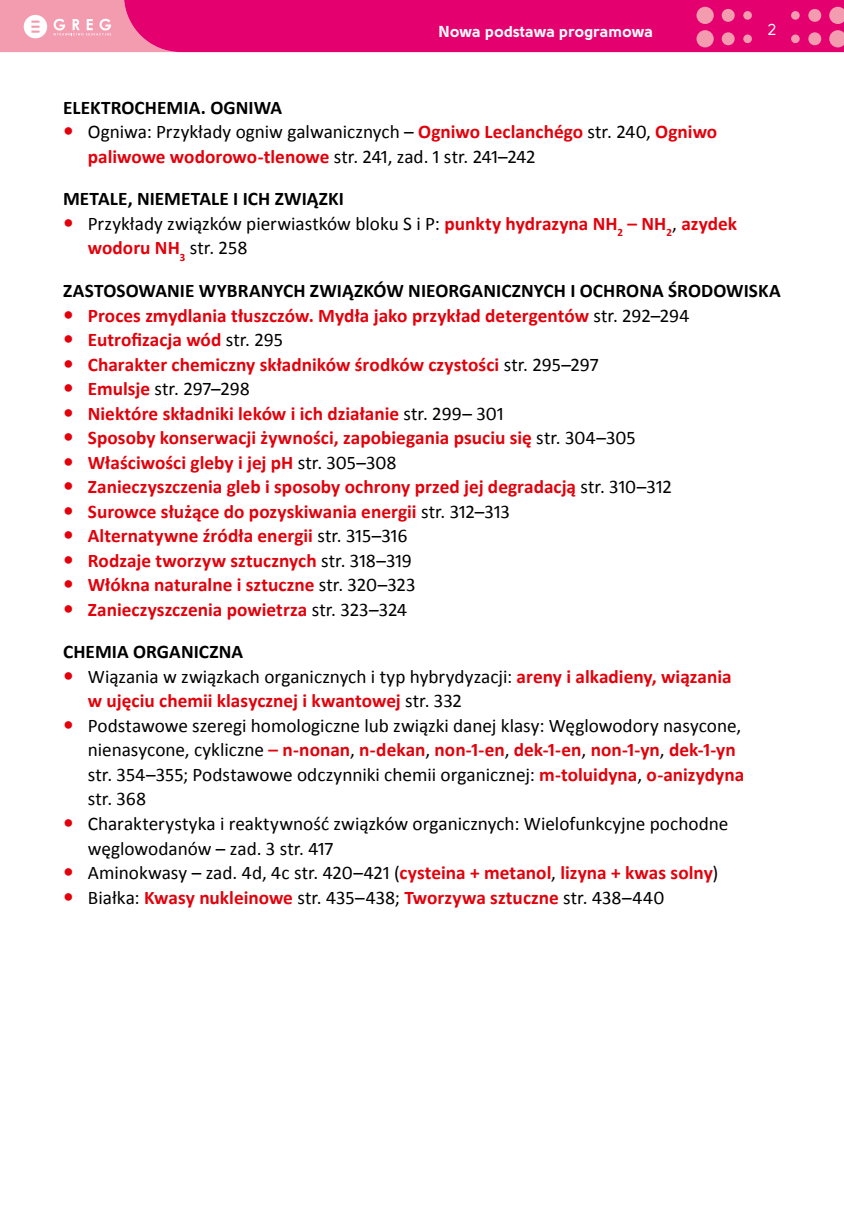
<style>
.page{position:relative;width:844px;height:1216px;background:#fff}
.page>*{position:absolute;margin:0;border:0;box-sizing:border-box;transform-origin:0 0}
.t1{font:19.25px/24.5px "Calibri";color:#000}
.t2{font:700 19.25px/24.5px "Calibri";color:#e3000b}
.t3{font:15.75px "Solomon Sans Bold";color:#fff}
.t4{font:15.75px "Solomon Sans Normal";color:#fff}
.s1{font-weight:700}
.s2{font-weight:700;color:#e3000b}
.s3{color:#000}
.s4{font-weight:400;color:#000}
</style>
<div class="page">
<svg style="left:0;top:0;width:843px;height:52px;background:#e7207d"></svg>
<p class="t3" style="left:438px;top:22px;width:216px">Nowa podstawa programowa</p>
<p class="t4" style="left:767px;top:21px;width:10px">2</p>
<p class="t1" style="left:88px;top:95px;width:630px;text-indent:-25px"><span class="s1">ELEKTROCHEMIA. OGNIWA<br></span>Ogniwa: Przykłady ogniw galwanicznych – <span class="s2">Ogniwo Leclanchégo</span> str. 240, <span class="s2">Ogniwo paliwowe wodorowo‑tlenowe</span> str. 241, zad. 1 str. 241–242</p>
<p class="t1" style="left:88px;top:187px;width:650px;text-indent:-25px"><span class="s1">METALE, NIEMETALE I ICH ZWIĄZKI<br></span>Przykłady związków pierwiastków bloku S i P: <span class="s2">punkty hydrazyna NH</span><sub>2</sub> <span class="s2">– NH</span><sub>2</sub>, <span class="s2">azydek wodoru NH</span><sub>3</sub> str. 258</p>
<p class="t2" style="left:88px;top:278px;width:694px;text-indent:-25px"><span class="s3">ZASTOSOWANIE WYBRANYCH ZWIĄZKÓW NIEORGANICZNYCH I OCHRONA ŚRODOWISKA </span>Proces zmydlania tłuszczów. Mydła jako przykład detergentów <span class="s4">str. 292–294<br></span>Eutrofizacja wód <span class="s4">str. 295<br></span>Charakter chemiczny składników środków czystości <span class="s4">str. 295–297<br></span>Emulsje <span class="s4">str. 297–298<br></span>Niektóre składniki leków i ich działanie <span class="s4">str. 299– 301<br></span>Sposoby konserwacji żywności, zapobiegania psuciu się <span class="s4">str. 304–305<br></span>Właściwości gleby i jej pH <span class="s4">str. 305–308<br></span>Zanieczyszczenia gleb i sposoby ochrony przed jej degradacją <span class="s4">str. 310–312<br></span>Surowce służące do pozyskiwania energii <span class="s4">str. 312–313<br></span>Alternatywne źródła energii <span class="s4">str. 315–316<br></span>Rodzaje tworzyw sztucznych <span class="s4">str. 318–319<br></span>Włókna naturalne i sztuczne <span class="s4">str. 320–323<br></span>Zanieczyszczenia powietrza <span class="s4">str. 323–324</span></p>
<p class="t1" style="left:88px;top:639px;width:657px;text-indent:-25px"><span class="s1">CHEMIA ORGANICZNA<br></span>Wiązania w związkach organicznych i typ hybrydyzacji: <span class="s2">areny i alkadieny, wiązania w ujęciu chemii klasycznej i kwantowej</span> str. 332<br>Podstawowe szeregi homologiczne lub związki danej klasy: Węglowodory nasycone, nienasycone, cykliczne <span class="s2">– n-nonan</span>, <span class="s2">n-dekan</span>, <span class="s2">non-1-en</span>, <span class="s2">dek-1-en</span>, <span class="s2">non-1-yn</span>, <span class="s2">dek-1-yn </span>str. 354–355; Podstawowe odczynniki chemii organicznej: <span class="s2">m-toluidyna</span>, <span class="s2">o-anizydyna </span>str. 368<br>Charakterystyka i reaktywność związków organicznych: Wielofunkcyjne pochodne węglowodanów – zad. 3 str. 417<br>Aminokwasy – zad. 4d, 4c str. 420–421 (<span class="s2">cysteina + metanol</span>, <span class="s2">lizyna + kwas solny</span>)<br>Białka: <span class="s2">Kwasy nukleinowe</span> str. 435–438; <span class="s2">Tworzywa sztuczne</span> str. 438–440</p>
</div>
